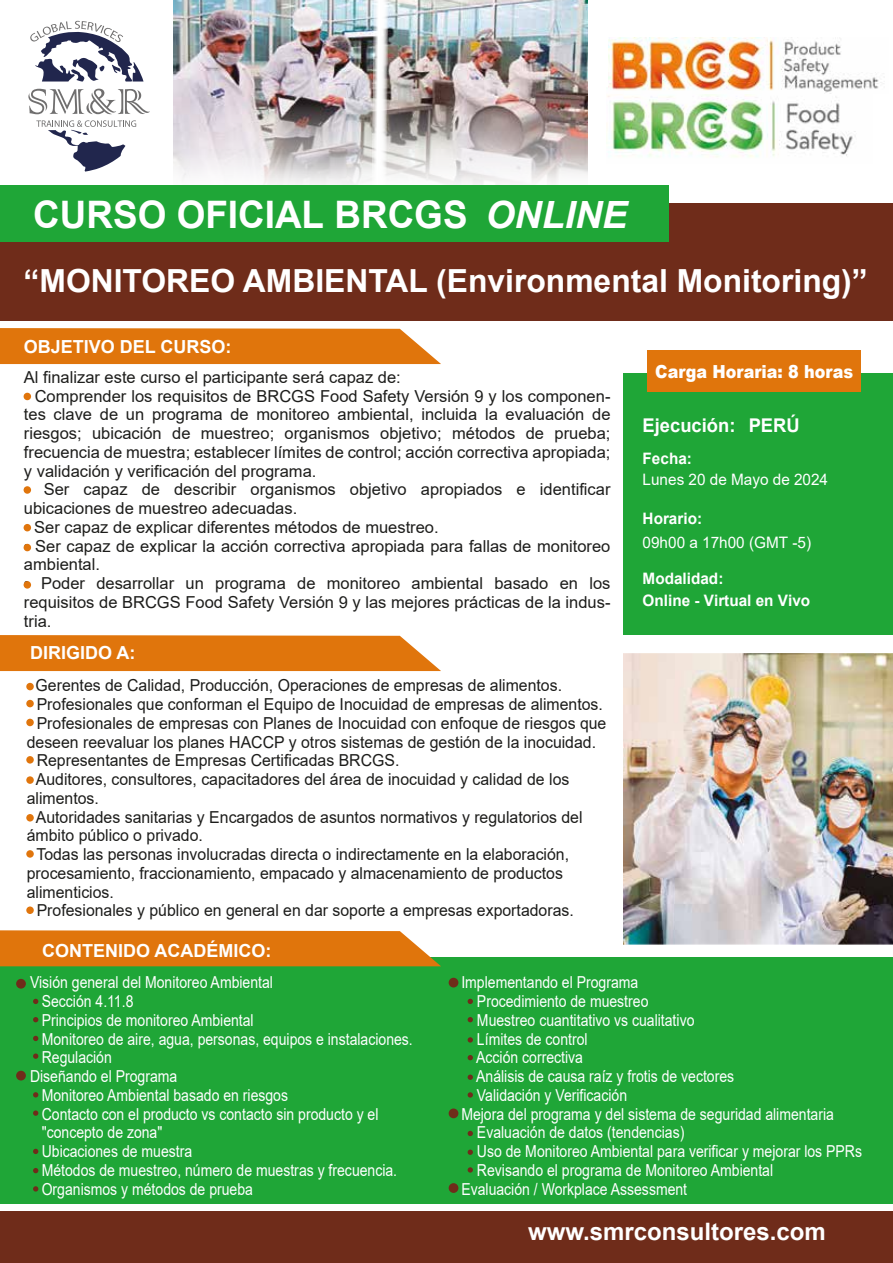
<style>
.page{position:relative;width:893px;height:1263px;background:#fff}
.page>*{position:absolute;margin:0;border:0;box-sizing:border-box;transform-origin:0 0}
.t1{font:700 37.95px "Arial";color:#fff}
.t2{font:700 31.8px "Arial";color:#fff}
.t3{font:700 24px "Arial";color:#fff}
.t4{font:700 18.9px "Arial";color:#fff}
.t5{font:700 18px "Arial";color:#fff}
.t6{font:900 18px "Arial";color:#fff;scale:.89 1}
.t7{font:16.5px "Arial";color:#fff;scale:.85 1}
.t8{font:16.5px/18.8px "Arial";color:#1d1d1b;text-align:justify}
.t9{font:16.5px/18.8px "Arial";color:#1d1d1b;scale:.96 1}
.t10{font:700 15.75px/22.5px "Arial";color:#fff}
.t11{font:15.75px "Arial";color:#fff}
.s1{font-style:italic;font-size:37.5px}
</style>
<div class="page">
<img style="left:173px;top:0;width:415px;height:10px">
<svg style="left:372px;top:0;width:17px;height:10px"></svg>
<img style="left:0;top:10px;width:792px;height:480px">
<div style="left:0;top:957px;width:893px;height:247px;background:#1fa637"></div>
<svg style="left:18px;top:147px;width:875px;height:190px"></svg>
<div style="left:0;top:204px;width:893px;height:117px;background:#6f2c1a"></div>
<div style="left:624px;top:373px;width:269px;height:262px;background:#1fa637"></div>
<div style="left:648px;top:350px;width:213px;height:42px;background:#e0750c"></div>
<svg style="left:0;top:930px;width:441px;height:36px;background:#e17d1b"></svg>
<svg style="left:0;top:328px;width:441px;height:36px;background:#e17c19"></svg>
<svg style="left:0;top:635px;width:441px;height:36px;background:#e17c19"></svg>
<div style="left:16px;top:979px;width:10px;height:9px;background:#6f2c1a;border-radius:50%"></div>
<svg style="left:33px;top:999px;width:5px;height:5px"></svg>
<svg style="left:33px;top:1017px;width:5px;height:5px"></svg>
<svg style="left:33px;top:1036px;width:5px;height:5px"></svg>
<svg style="left:33px;top:1053px;width:5px;height:6px"></svg>
<svg style="left:468px;top:1131px;width:5px;height:5px"></svg>
<svg style="left:468px;top:1149px;width:5px;height:6px"></svg>
<svg style="left:468px;top:1167px;width:5px;height:5px"></svg>
<svg style="left:468px;top:999px;width:5px;height:5px"></svg>
<svg style="left:468px;top:1017px;width:5px;height:5px"></svg>
<svg style="left:468px;top:1037px;width:5px;height:5px"></svg>
<svg style="left:468px;top:1055px;width:5px;height:5px"></svg>
<svg style="left:468px;top:1074px;width:5px;height:6px"></svg>
<svg style="left:468px;top:1092px;width:5px;height:5px"></svg>
<svg style="left:33px;top:1092px;width:5px;height:5px"></svg>
<svg style="left:33px;top:1110px;width:5px;height:6px"></svg>
<svg style="left:33px;top:1149px;width:5px;height:5px"></svg>
<svg style="left:33px;top:1168px;width:5px;height:5px"></svg>
<svg style="left:33px;top:1186px;width:5px;height:5px"></svg>
<div style="left:16px;top:1071px;width:10px;height:9px;background:#6f2c1a;border-radius:50%"></div>
<div style="left:449px;top:978px;width:9px;height:9px;background:#6f2c1a;border-radius:50%"></div>
<div style="left:449px;top:1108px;width:9px;height:10px;background:#6f2c1a;border-radius:50%"></div>
<div style="left:449px;top:1183px;width:9px;height:10px;background:#6f2c1a;border-radius:50%"></div>
<div style="left:24px;top:393px;width:7px;height:7px;background:#e0750c;border-radius:50%"></div>
<div style="left:24px;top:486px;width:7px;height:8px;background:#e0750c;border-radius:50%"></div>
<div style="left:24px;top:524px;width:7px;height:7px;background:#e0750c;border-radius:50%"></div>
<div style="left:24px;top:544px;width:7px;height:7px;background:#e0750c;border-radius:50%"></div>
<div style="left:24px;top:581px;width:7px;height:8px;background:#e0750c;border-radius:50%"></div>
<div style="left:26px;top:683px;width:8px;height:7px;background:#e0750c;border-radius:50%"></div>
<div style="left:26px;top:700px;width:8px;height:7px;background:#e0750c;border-radius:50%"></div>
<div style="left:26px;top:719px;width:8px;height:7px;background:#e0750c;border-radius:50%"></div>
<div style="left:26px;top:756px;width:8px;height:7px;background:#e0750c;border-radius:50%"></div>
<div style="left:26px;top:776px;width:8px;height:8px;background:#e0750c;border-radius:50%"></div>
<div style="left:26px;top:814px;width:8px;height:7px;background:#e0750c;border-radius:50%"></div>
<div style="left:26px;top:850px;width:8px;height:8px;background:#e0750c;border-radius:50%"></div>
<div style="left:26px;top:906px;width:8px;height:8px;background:#e0750c;border-radius:50%"></div>
<svg style="left:28px;top:89px;width:122px;height:25px"></svg>
<svg style="left:36px;top:120px;width:100px;height:52px"></svg>
<svg style="left:30px;top:21px;width:114px;height:61px"></svg>
<div style="left:0;top:1211px;width:893px;height:52px;background:#6f2c1a"></div>
<div style="left:0;top:185px;width:668px;height:56px;background:#1fa637"></div>
<img style="left:623px;top:653px;width:270px;height:292px">
<img style="left:606px;top:88px;width:267px;height:75px">
<img style="left:609px;top:38px;width:275px;height:55px">
<h1 class="t1" style="left:33px;top:187px;width:596px">CURSO OFICIAL BRCGS <span class="s1">ONLINE</span></h1>
<h2 class="t2" style="left:24px;top:258px;width:846px">“MONITOREO AMBIENTAL (Environmental Monitoring)”</h2>
<p class="t5" style="left:24px;top:334px;width:209px">OBJETIVO DEL CURSO:</p>
<p class="t8" style="left:24px;top:368px;width:378px">Al finalizar este curso el participante será capaz de:</p>
<p class="t8" style="left:24px;top:386px;width:588px">• Comprender los requisitos de BRCGS Food Safety Versión 9 y los componen&shy;tes clave de un programa de monitoreo ambiental, incluida la evaluación de riesgos; ubicación de muestreo; organismos objetivo; métodos de prueba; frecuencia de muestra; establecer límites de control; acción correctiva apropiada; y validación y verificación del programa.</p>
<p class="t8" style="left:24px;top:480px;width:588px">• Ser capaz de describir organismos objetivo apropiados e identificar ubicaciones de muestreo adecuadas.</p>
<p class="t8" style="left:24px;top:518px;width:416px">• Ser capaz de explicar diferentes métodos de muestreo.</p>
<p class="t8" style="left:24px;top:536px;width:588px">• Ser capaz de explicar la acción correctiva apropiada para fallas de monitoreo ambiental.</p>
<p class="t8" style="left:24px;top:574px;width:588px">• Poder desarrollar un programa de monitoreo ambiental basado en los requisitos de BRCGS Food Safety Versión 9 y las mejores prácticas de la indus&shy;tria.</p>
<p class="t5" style="left:30px;top:640px;width:107px">DIRIGIDO A:</p>
<p class="t9" style="left:36px;top:676px;width:550px">Gerentes de Calidad, Producción, Operaciones de empresas de alimentos.</p>
<p class="t9" style="left:27px;top:695px;width:602px">• Profesionales que conforman el Equipo de Inocuidad de empresas de alimentos.</p>
<p class="t9" style="left:27px;top:714px;width:605px">• Profesionales de empresas con Planes de Inocuidad con enfoque de riesgos que deseen reevaluar los planes HACCP y otros sistemas de gestión de la inocuidad.</p>
<p class="t9" style="left:27px;top:751px;width:390px">• Representantes de Empresas Certificadas BRCGS.</p>
<p class="t9" style="left:27px;top:770px;width:567px">• Auditores, consultores, capacitadores del área de inocuidad y calidad de los alimentos.</p>
<p class="t9" style="left:27px;top:807px;width:580px">• Autoridades sanitarias y Encargados de asuntos normativos y regulatorios del ámbito público o privado.</p>
<p class="t9" style="left:27px;top:845px;width:566px">• Todas las personas involucradas directa o indirectamente en la elaboración, procesamiento, fraccionamiento, empacado y almacenamiento de productos alimenticios.</p>
<p class="t9" style="left:27px;top:901px;width:571px">• Profesionales y público en general en dar soporte a empresas exportadoras.</p>
<p class="t5" style="left:42px;top:938px;width:231px">CONTENIDO ACADÉMICO:</p>
<p class="t6" style="left:655px;top:358px;width:224px">Carga Horaria: 8 horas</p>
<p class="t4" style="left:643px;top:412px;width:159px">Ejecución: PERÚ</p>
<p class="t10" style="left:643px;top:447px;width:51px">Fecha:</p>
<p class="t11" style="left:643px;top:468px;width:187px">Lunes 20 de Mayo de 2024</p>
<p class="t10" style="left:643px;top:508px;width:61px">Horario:</p>
<p class="t11" style="left:643px;top:532px;width:170px">09h00 a 17h00 (GMT -5)</p>
<p class="t10" style="left:643px;top:567px;width:169px">Modalidad:<br>Online - Virtual en Vivo</p>
<p class="t7" style="left:30px;top:971px;width:287px">Visión general del Monitoreo Ambiental</p>
<p class="t7" style="left:42px;top:990px;width:109px">Sección 4.11.8</p>
<p class="t7" style="left:42px;top:1009px;width:251px">Principios de monitoreo Ambiental</p>
<p class="t7" style="left:42px;top:1027px;width:438px">Monitoreo de aire, agua, personas, equipos e instalaciones.</p>
<p class="t7" style="left:42px;top:1046px;width:84px">Regulación</p>
<p class="t7" style="left:30px;top:1065px;width:175px">Diseñando el Programa</p>
<p class="t7" style="left:42px;top:1084px;width:291px">Monitoreo Ambiental basado en riesgos</p>
<p class="t7" style="left:42px;top:1102px;width:398px">Contacto con el producto vs contacto sin producto y el</p>
<p class="t7" style="left:42px;top:1121px;width:143px">"concepto de zona"</p>
<p class="t7" style="left:42px;top:1140px;width:178px">Ubicaciones de muestra</p>
<p class="t7" style="left:42px;top:1159px;width:420px">Métodos de muestreo, número de muestras y frecuencia.</p>
<p class="t7" style="left:42px;top:1177px;width:250px">Organismos y métodos de prueba</p>
<p class="t7" style="left:461px;top:971px;width:210px">Implementando el Programa</p>
<p class="t7" style="left:477px;top:990px;width:203px">Procedimiento de muestreo</p>
<p class="t7" style="left:477px;top:1009px;width:257px">Muestreo cuantitativo vs cualitativo</p>
<p class="t7" style="left:477px;top:1027px;width:132px">Límites de control</p>
<p class="t7" style="left:476px;top:1046px;width:127px">Acción correctiva</p>
<p class="t7" style="left:476px;top:1065px;width:305px">Análisis de causa raíz y frotis de vectores</p>
<p class="t7" style="left:477px;top:1084px;width:178px">Validación y Verificación</p>
<p class="t7" style="left:461px;top:1102px;width:440px">Mejora del programa y del sistema de seguridad alimentaria</p>
<p class="t7" style="left:477px;top:1121px;width:245px">Evaluación de datos (tendencias)</p>
<p class="t7" style="left:477px;top:1140px;width:454px">Uso de Monitoreo Ambiental para verificar y mejorar los PPRs</p>
<p class="t7" style="left:477px;top:1159px;width:350px">Revisando el programa de Monitoreo Ambiental</p>
<p class="t7" style="left:461px;top:1177px;width:267px">Evaluación / Workplace Assessment</p>
<h3 class="t3" style="left:528px;top:1215px;width:299px">www.smrconsultores.com</h3>
</div>
